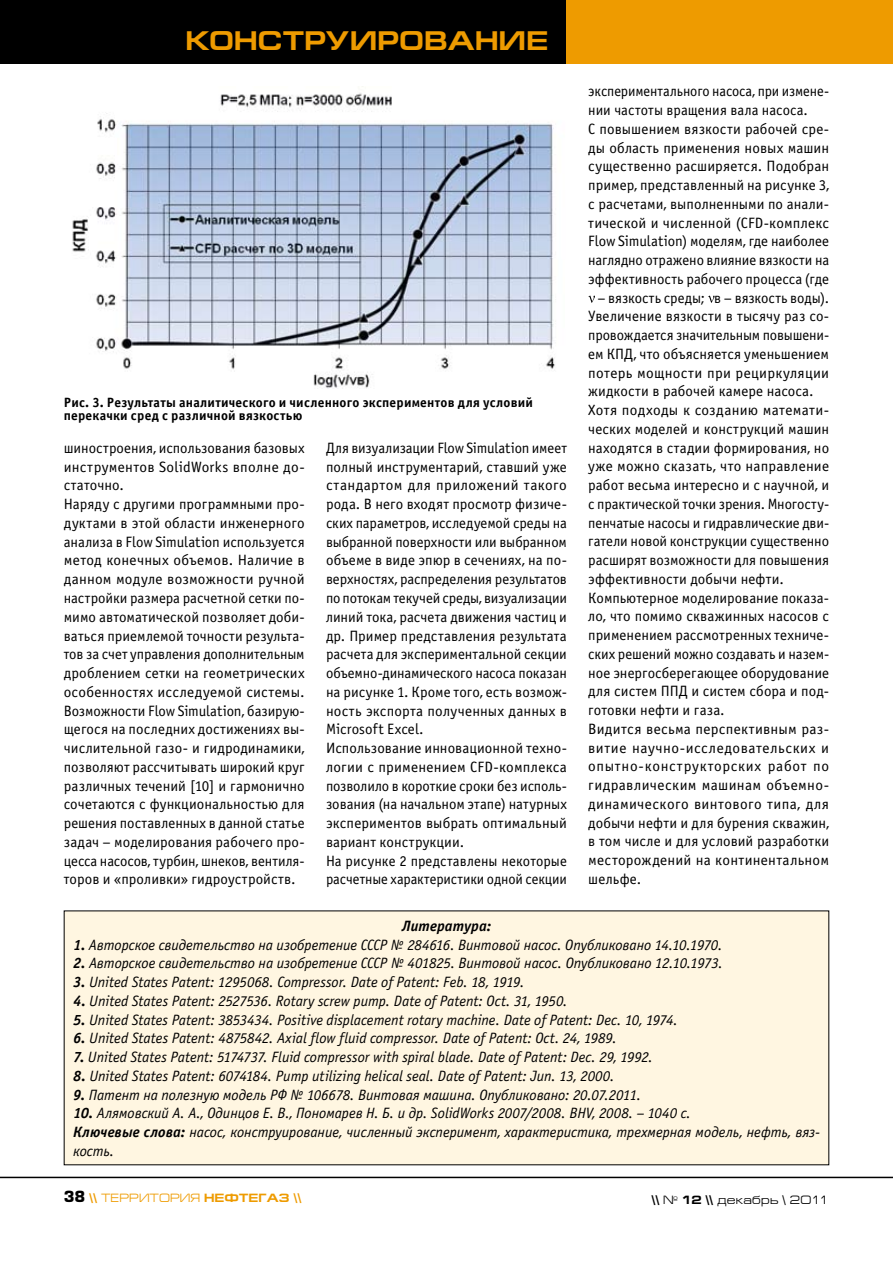
<style>
.page{position:relative;width:893px;height:1263px;background:#fff}
.page>*{position:absolute;margin:0;border:0;box-sizing:border-box;transform-origin:0 0}
.t1{font:700 27px "Europe Ext";letter-spacing:.005em;color:#ee9b00}
.t2{font:15px/18.8px "Officina Sans C";letter-spacing:.005em;color:#000}
.t3{font:italic 15px/18.8px "Officina Sans C";letter-spacing:-.005em;color:#000}
.t4{font:15px/18.8px "Officina Sans C";letter-spacing:.005em;color:#000;scale:.96 1}
.t5{font:italic 700 15px "Officina Sans C";letter-spacing:.005em;color:#000}
.t6{font:700 13.5px/13.5px "Officina Sans C";letter-spacing:.015em;color:#000}
.t7{font:700 12px "Europe Ext";color:#ee9b00}
.t8{font:12px "Europe Ext";letter-spacing:.015em;color:#000}
.s1{font-weight:700}
.s2{font-family:"Europe";font-size:15px;color:#000}
.s3{font-weight:400}
</style>
<div class="page">
<div style="left:0;top:0;width:893px;height:64px;background:#ee9b00"></div>
<div style="left:0;top:0;width:566px;height:64px;background:#000"></div>
<hr style="left:0;top:1177px;width:893px;height:1px;background:#000">
<svg style="left:588px;top:296px;width:7px;height:7px"></svg>
<svg style="left:708px;top:296px;width:7px;height:7px"></svg>
<img style="left:72px;top:93px;width:483px;height:296px">
<div style="left:64px;top:911px;width:765px;height:254px;background:#fff6e1"></div>
<h1 class="t1" style="left:186px;top:26px;width:361px">Конструирование</h1>
<p class="t6" style="left:64px;top:396px;width:471px">Рис. 3. Результаты аналитического и численного экспериментов для условий перекачки сред с различной вязкостью</p>
<p class="t2" style="left:64px;top:439px;width:242px">шиностроения, использования базовых инструментов SolidWorks вполне до&shy;статочно.<br>Наряду с другими программными про&shy;дуктами в этой области инженерного анализа в Flow Simulation используется метод конечных объемов. Наличие в данном модуле возможности ручной настройки размера расчетной сетки по&shy;мимо автоматической позволяет доби&shy;ваться приемлемой точности результа&shy;тов за счет управления дополнительным дроблением сетки на геометрических особенностях исследуемой системы.<br>Возможности Flow Simulation, базирую&shy;щегося на последних достижениях вы&shy;числительной газо- и гидродинамики, позволяют рассчитывать широкий круг различных течений [10] и гармонично сочетаются с функциональностью для решения поставленных в данной статье задач – моделирования рабочего про&shy;цесса насосов, турбин, шнеков, вентиля&shy;торов и «проливки» гидроустройств.</p>
<p class="t2" style="left:326px;top:439px;width:242px">Для визуализации Flow Simulation имеет полный инструментарий, ставший уже стандартом для приложений такого рода. В него входят просмотр физиче&shy;ских параметров, исследуемой среды на выбранной поверхности или выбранном объеме в виде эпюр в сечениях, на по&shy;верхностях, распределения результатов по потокам текучей среды, визуализации линий тока, расчета движения частиц и др. Пример представления результата расчета для экспериментальной секции объемно-динамического насоса показан на рисунке 1. Кроме того, есть возмож&shy;ность экспорта полученных данных в Microsoft Excel.<br>Использование инновационной техно&shy;логии с применением CFD-комплекса позволило в короткие сроки без исполь&shy;зования (на начальном этапе) натурных экспериментов выбрать оптимальный вариант конструкции.<br>На рисунке 2 представлены некоторые расчетные характеристики одной секции</p>
<p class="t4" style="left:588px;top:82px;width:252px">экспериментального насоса, при измене&shy;нии частоты вращения вала насоса.<br>С повышением вязкости рабочей сре&shy;ды область применения новых машин существенно расширяется. Подобран пример, представленный на рисунке 3, с расчетами, выполненными по анали&shy;тической и численной (CFD-комплекс Flow Simulation) моделям, где наиболее наглядно отражено влияние вязкости на эффективность рабочего процесса (где</p>
<p class="t2" style="left:588px;top:288px;width:242px;text-indent:9px">– вязкость среды; в – вязкость воды).<br>Увеличение вязкости в тысячу раз со&shy;провождается значительным повышени&shy;ем КПД, что объясняется уменьшением потерь мощности при рециркуляции жидкости в рабочей камере насоса.<br>Хотя подходы к созданию математи&shy;ческих моделей и конструкций машин находятся в стадии формирования, но уже можно сказать, что направление работ весьма интересно и с научной, и с практической точки зрения. Многосту&shy;пенчатые насосы и гидравлические дви&shy;гатели новой конструкции существенно расширят возможности для повышения эффективности добычи нефти.<br>Компьютерное моделирование показа&shy;ло, что помимо скважинных насосов с применением рассмотренных техниче&shy;ских решений можно создавать и назем&shy;ное энергосберегающее оборудование для систем ППД и систем сбора и под&shy;готовки нефти и газа.<br>Видится весьма перспективным раз&shy;витие научно-исследовательских и опытно-конструкторских работ по гидравлическим машинам объемно&shy;динамического винтового типа, для добычи нефти и для бурения скважин, в том числе и для условий разработки месторождений на континентальном шельфе.</p>
<p class="t5" style="left:402px;top:917px;width:91px">Литература:</p>
<p class="t3" style="left:73px;top:935px;width:651px"><span class="s1">1.</span> Авторское свидетельство на изобретение СССР № 284616. Винтовой насос. Опубликовано 14.10.1970.</p>
<p class="t3" style="left:73px;top:954px;width:651px"><span class="s1">2.</span> Авторское свидетельство на изобретение СССР № 401825. Винтовой насос. Опубликовано 12.10.1973.</p>
<p class="t3" style="left:73px;top:973px;width:453px"><span class="s1">3.</span> United States Patent: 1295068. Compressor. Date of Patent: Feb. 18, 1919.</p>
<p class="t3" style="left:73px;top:992px;width:496px"><span class="s1">4.</span> United States Patent: 2527536. Rotary screw pump. Date of Patent: Oct. 31, 1950.</p>
<p class="t3" style="left:73px;top:1010px;width:606px"><span class="s1">5.</span> United States Patent: 3853434. Positive displacement rotary machine. Date of Patent: Dec. 10, 1974.</p>
<p class="t3" style="left:73px;top:1029px;width:545px"><span class="s1">6.</span> United States Patent: 4875842. Axial flow fluid compressor. Date of Patent: Oct. 24, 1989.</p>
<p class="t3" style="left:73px;top:1048px;width:582px"><span class="s1">7.</span> United States Patent: 5174737. Fluid compressor with spiral blade. Date of Patent: Dec. 29, 1992.</p>
<p class="t3" style="left:73px;top:1067px;width:543px"><span class="s1">8.</span> United States Patent: 6074184. Pump utilizing helical seal. Date of Patent: Jun. 13, 2000.</p>
<p class="t3" style="left:73px;top:1085px;width:570px"><span class="s1">9.</span> Патент на полезную модель РФ № 106678. Винтовая машина. Опубликовано: 20.07.2011.</p>
<p class="t3" style="left:73px;top:1104px;width:748px"><span class="s1">10.</span> Алямовский А. А., Одинцов Е. В., Пономарев Н. Б. и др. SolidWorks 2007/2008. BHV, 2008. – 1040 с.<br><span class="s1">Ключевые слова:</span> насос, конструирование, численный эксперимент, характеристика, трехмерная модель, нефть, вяз&shy;кость.</p>
<p class="t7" style="left:64px;top:1191px;width:239px"><span class="s2">38</span> \\ <span class="s3">ТЕРРИТОРИЯ</span> НЕФТЕГАЗ \\</p>
<p class="t8" style="left:652px;top:1193px;width:179px"><span class="s1">\\</span> № <span class="s1">12 \\</span> декабрь \ 2011</p>
</div>
